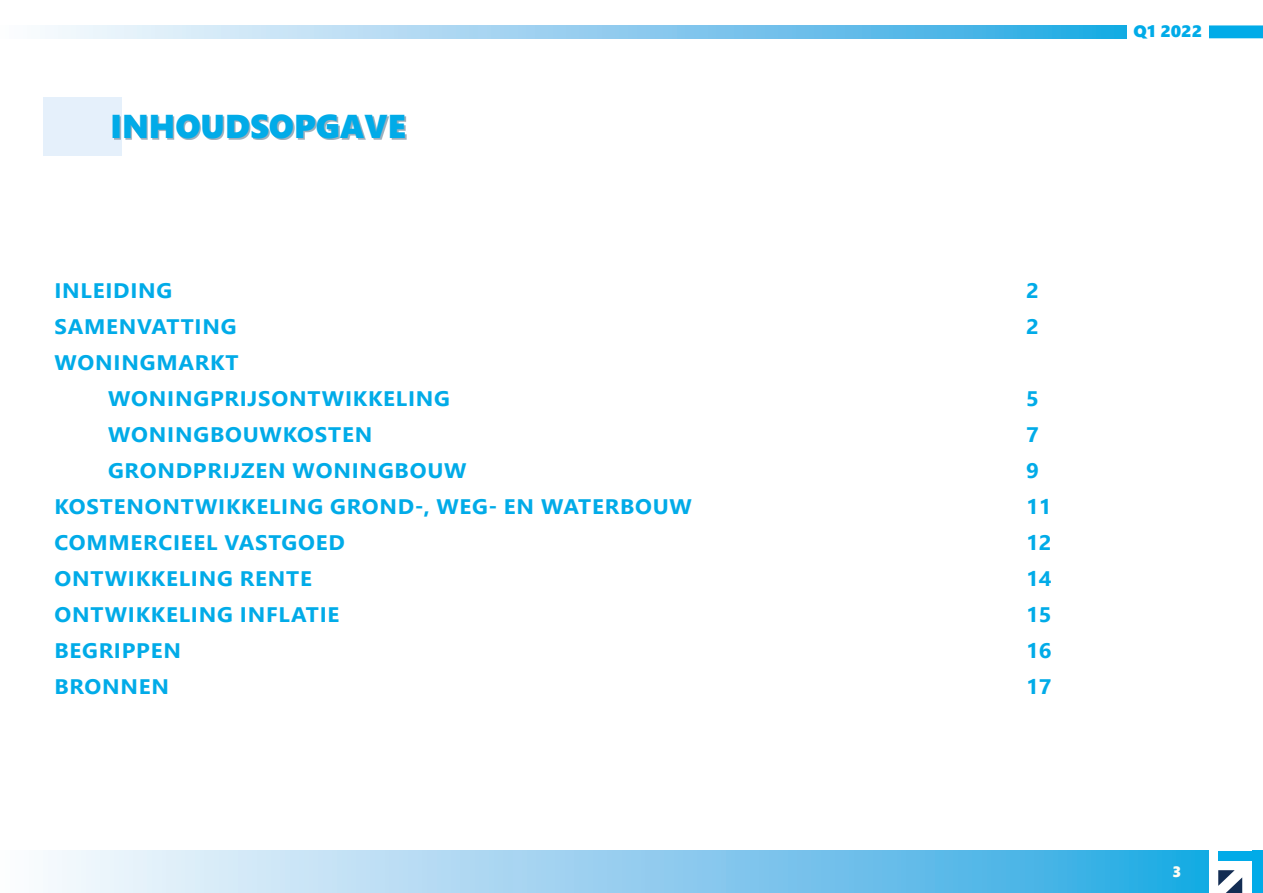
<style>
.page{position:relative;width:1263px;height:893px;background:#fff}
.page>*{position:absolute;margin:0;border:0;box-sizing:border-box;transform-origin:0 0}
.t1{font:33px "Segoe UI Black";color:#01abe8}
.Inhoudsopgave{font:700 21px "Segoe UI";letter-spacing:.035em;color:#01abe8;scale:1.06 1}
.t2{font:16.5px "Segoe UI Black";color:#01abe8;scale:1.06 1}
.t3{font:15px "Segoe UI Black";color:#fffdf4}
</style>
<div class="page">
<div style="left:43px;top:97px;width:79px;height:58px;background:#e5f0fb"></div>
<svg style="left:48px;top:850px;width:1161px;height:43px;background:#91ceef"></svg>
<svg style="left:45px;top:25px;width:1082px;height:13px;background:#90ceef"></svg>
<div style="left:1218px;top:850px;width:45px;height:10px;background:#01abe8"></div>
<div style="left:1252px;top:850px;width:11px;height:43px;background:#01abe8"></div>
<svg style="left:1218px;top:870px;width:24px;height:23px"></svg>
<div style="left:1209px;top:25px;width:54px;height:13px;background:#01abe8;border:2px solid #01abe8"></div>
<div style="left:114px;top:116px;width:293px;height:24px;background:#7f96a7;opacity:.75"></div>
<p class="t1" style="left:111px;top:102px;width:297px">INHOUDSOPGAVE</p>
<p class="Inhoudsopgave" style="left:54px;top:271px;width:113px">INLEIDING</p>
<p class="Inhoudsopgave" style="left:1026px;top:271px;width:14px">2</p>
<p class="Inhoudsopgave" style="left:54px;top:307px;width:173px">SAMENVATTING</p>
<p class="Inhoudsopgave" style="left:1026px;top:307px;width:14px">2</p>
<p class="Inhoudsopgave" style="left:54px;top:343px;width:175px">WONINGMARKT</p>
<p class="Inhoudsopgave" style="left:108px;top:379px;width:324px">WONINGPRIJSONTWIKKELING</p>
<p class="Inhoudsopgave" style="left:1026px;top:379px;width:14px">5</p>
<p class="Inhoudsopgave" style="left:108px;top:415px;width:251px">WONINGBOUWKOSTEN</p>
<p class="Inhoudsopgave" style="left:1026px;top:415px;width:14px">7</p>
<p class="Inhoudsopgave" style="left:108px;top:451px;width:340px">GRONDPRIJZEN WONINGBOUW</p>
<p class="Inhoudsopgave" style="left:1026px;top:451px;width:14px">9</p>
<p class="Inhoudsopgave" style="left:54px;top:486px;width:603px">KOSTENONTWIKKELING GROND-, WEG- EN WATERBOUW</p>
<p class="Inhoudsopgave" style="left:1026px;top:486px;width:26px">11</p>
<p class="Inhoudsopgave" style="left:54px;top:522px;width:276px">COMMERCIEEL VASTGOED</p>
<p class="Inhoudsopgave" style="left:1026px;top:522px;width:26px">12</p>
<p class="Inhoudsopgave" style="left:54px;top:558px;width:244px">ONTWIKKELING RENTE</p>
<p class="Inhoudsopgave" style="left:1026px;top:558px;width:26px">14</p>
<p class="Inhoudsopgave" style="left:54px;top:594px;width:270px">ONTWIKKELING INFLATIE</p>
<p class="Inhoudsopgave" style="left:1026px;top:594px;width:26px">15</p>
<p class="Inhoudsopgave" style="left:54px;top:630px;width:121px">BEGRIPPEN</p>
<p class="Inhoudsopgave" style="left:1026px;top:630px;width:26px">16</p>
<p class="Inhoudsopgave" style="left:54px;top:666px;width:110px">BRONNEN</p>
<p class="Inhoudsopgave" style="left:1026px;top:666px;width:26px">17</p>
<p class="t2" style="left:1133px;top:19px;width:66px">Q1 2022</p>
<p class="t3" style="left:1172px;top:861px;width:10px">3</p>
</div>
